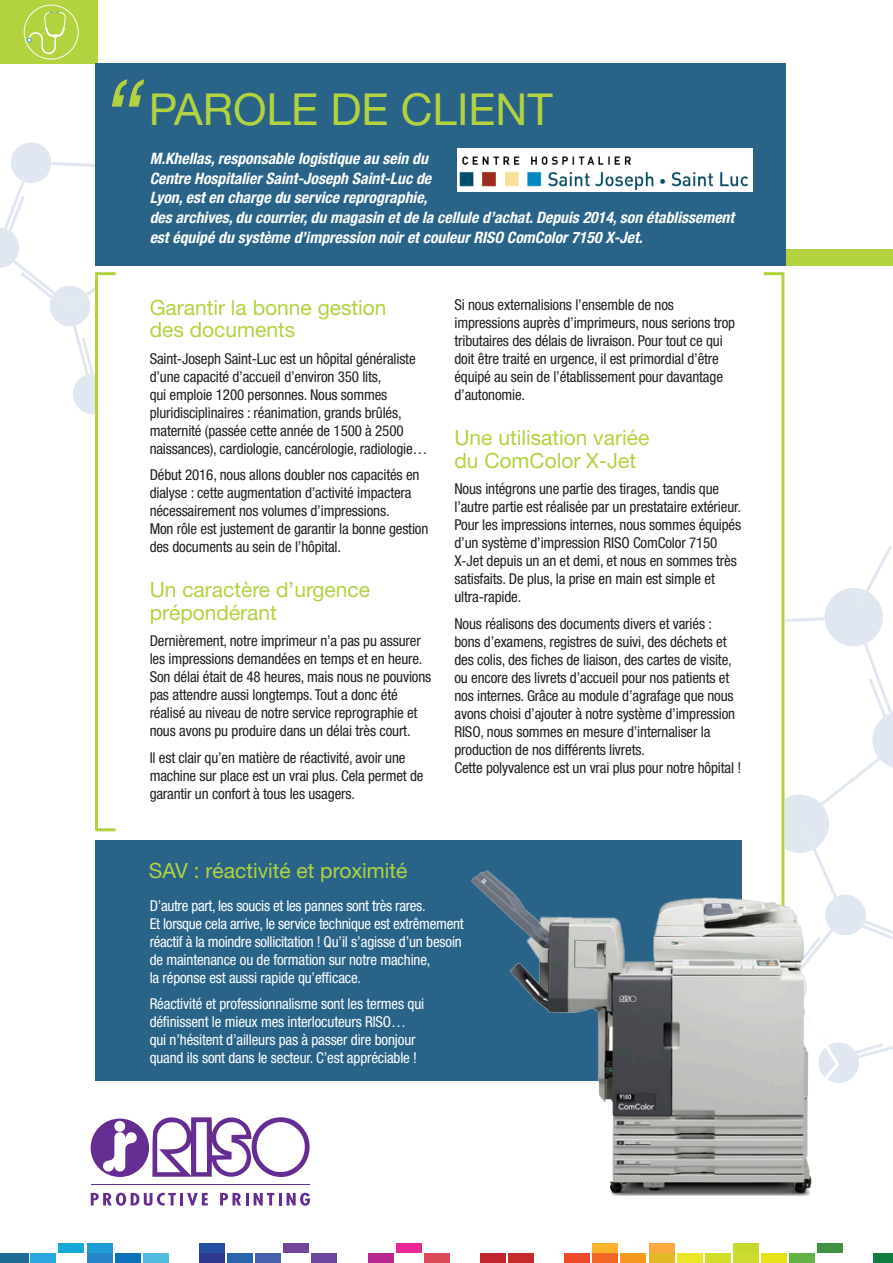
<style>
.page{position:relative;width:893px;height:1263px;background:#fff}
.page>*{position:absolute;margin:0;border:0;box-sizing:border-box;transform-origin:0 0}
.t1{font:44.1px "Helvetica Neue";color:#b2d23f}
.t2{font:21px/22.5px "Helvetica Neue";color:#b2d23f}
.t3{font:italic 700 condensed 15.75px/19.5px "Helvetica Neue";color:#fff}
.t4{font:condensed 15px/18px "Helvetica Neue";letter-spacing:-.01em;color:#231f20}
.t5{font:condensed 15px/18px "Helvetica Neue";letter-spacing:-.01em;color:#fff}
</style>
<div class="page">
<svg style="left:784px;top:376px;width:109px;height:485px"></svg>
<svg style="left:0;top:142px;width:95px;height:272px"></svg>
<div style="left:95px;top:840px;width:646px;height:241px;background:#296488"></div>
<div style="left:784px;top:249px;width:109px;height:16px;background:#b2d23f"></div>
<div style="left:0;top:0;width:97px;height:64px;background:#b2d23f"></div>
<div style="left:817px;top:1243px;width:26px;height:9px;background:#409142"></div>
<div style="left:733px;top:1243px;width:26px;height:9px;background:#c7d92f"></div>
<div style="left:649px;top:1243px;width:25px;height:9px;background:#faaa3e"></div>
<div style="left:592px;top:1243px;width:26px;height:9px;background:#fab12b"></div>
<div style="left:396px;top:1243px;width:25px;height:9px;background:#e72893"></div>
<div style="left:283px;top:1243px;width:26px;height:9px;background:#70459b"></div>
<div style="left:199px;top:1243px;width:26px;height:9px;background:#244fa2"></div>
<div style="left:87px;top:1243px;width:25px;height:9px;background:#1f9bd7"></div>
<div style="left:59px;top:1243px;width:25px;height:9px;background:#16a9d7"></div>
<div style="left:873px;top:1253px;width:20px;height:10px;background:#107e3f"></div>
<div style="left:789px;top:1253px;width:26px;height:10px;background:#62b245"></div>
<div style="left:761px;top:1253px;width:26px;height:10px;background:#e6e418"></div>
<div style="left:733px;top:1253px;width:26px;height:10px;background:#ccdb2e"></div>
<div style="left:705px;top:1253px;width:26px;height:10px;background:#d2dd28"></div>
<div style="left:649px;top:1253px;width:25px;height:10px;background:#e2b825"></div>
<div style="left:621px;top:1253px;width:25px;height:10px;background:#f59921"></div>
<div style="left:592px;top:1253px;width:26px;height:10px;background:#f26625"></div>
<div style="left:564px;top:1253px;width:26px;height:10px;background:#ef4a29"></div>
<div style="left:508px;top:1253px;width:26px;height:10px;background:#c72b2c"></div>
<div style="left:480px;top:1253px;width:26px;height:10px;background:#c3252f"></div>
<div style="left:424px;top:1253px;width:26px;height:10px;background:#dc4a56"></div>
<div style="left:368px;top:1253px;width:25px;height:10px;background:#b8278f"></div>
<div style="left:311px;top:1253px;width:26px;height:10px;background:#6b469c"></div>
<div style="left:255px;top:1253px;width:26px;height:10px;background:#4762ad"></div>
<div style="left:227px;top:1253px;width:26px;height:10px;background:#2866b0"></div>
<div style="left:199px;top:1253px;width:26px;height:10px;background:#2c378f"></div>
<div style="left:143px;top:1253px;width:26px;height:10px;background:#53bbde"></div>
<div style="left:87px;top:1253px;width:25px;height:10px;background:#2786c8"></div>
<div style="left:31px;top:1253px;width:25px;height:10px;background:#2ba7df"></div>
<div style="left:0;top:1253px;width:28px;height:10px;background:#1d6b92"></div>
<div style="left:115px;top:1253px;width:26px;height:10px;background:#0a71ba"></div>
<div style="left:677px;top:1253px;width:25px;height:10px;background:#ebe626"></div>
<svg style="left:91px;top:1117px;width:219px;height:61px"></svg>
<svg style="left:91px;top:1192px;width:117px;height:14px"></svg>
<svg style="left:220px;top:1192px;width:90px;height:14px"></svg>
<hr style="left:91px;top:1184px;width:219px;height:1px;background:#652d91">
<div style="left:95px;top:64px;width:691px;height:202px;background:#296488"></div>
<hr style="left:95px;top:272px;width:3px;height:558px;background:#b2d23f">
<hr style="left:96px;top:272px;width:20px;height:3px;background:#b2d23f">
<hr style="left:96px;top:828px;width:20px;height:3px;background:#b2d23f">
<svg style="left:112px;top:79px;width:32px;height:28px"></svg>
<svg style="left:24px;top:5px;width:55px;height:55px"></svg>
<img style="left:457px;top:148px;width:296px;height:43px">
<hr style="left:781px;top:272px;width:3px;height:634px;background:#b2d23f">
<hr style="left:764px;top:272px;width:20px;height:3px;background:#b2d23f">
<img style="left:471px;top:861px;width:422px;height:335px">
<p class="t1" style="left:149px;top:83px;width:405px">PAROLE DE CLIENT</p>
<p class="t3" style="left:150px;top:149px;width:586px">M.Khellas, responsable logistique au sein du<br>Centre Hospitalier Saint-Joseph Saint-Luc de<br>Lyon, est en charge du service reprographie,<br>des archives, du courrier, du magasin et de la cellule d’achat. Depuis 2014, son établissement est équipé du système d’impression noir et couleur RISO ComColor 7150 X-Jet.</p>
<p class="t2" style="left:150px;top:296px;width:238px">Garantir la bonne gestion des documents</p>
<p class="t4" style="left:150px;top:349px;width:279px">Saint-Joseph Saint-Luc est un hôpital généraliste d’une capacité d’accueil d’environ 350 lits,<br>qui emploie 1200 personnes. Nous sommes pluridisciplinaires : réanimation, grands brûlés, maternité (passée cette année de 1500 à 2500 naissances), cardiologie, cancérologie, radiologie…</p>
<p class="t4" style="left:150px;top:466px;width:280px">Début 2016, nous allons doubler nos capacités en dialyse : cette augmentation d’activité impactera nécessairement nos volumes d’impressions.<br>Mon rôle est justement de garantir la bonne gestion des documents au sein de l’hôpital.</p>
<p class="t2" style="left:150px;top:578px;width:222px">Un caractère d’urgence prépondérant</p>
<p class="t4" style="left:150px;top:632px;width:283px">Dernièrement, notre imprimeur n’a pas pu assurer les impressions demandées en temps et en heure.<br>Son délai était de 48 heures, mais nous ne pouvions pas attendre aussi longtemps. Tout a donc été réalisé au niveau de notre service reprographie et nous avons pu produire dans un délai très court.</p>
<p class="t4" style="left:150px;top:749px;width:275px">Il est clair qu’en matière de réactivité, avoir une machine sur place est un vrai plus. Cela permet de garantir un confort à tous les usagers.</p>
<p class="t4" style="left:454px;top:296px;width:282px">Si nous externalisions l’ensemble de nos impressions auprès d’imprimeurs, nous serions trop tributaires des délais de livraison. Pour tout ce qui doit être traité en urgence, il est primordial d’être équipé au sein de l’établissement pour davantage d’autonomie.</p>
<p class="t2" style="left:454px;top:426px;width:196px">Une utilisation variée du ComColor X-Jet</p>
<p class="t4" style="left:454px;top:480px;width:288px">Nous intégrons une partie des tirages, tandis que l’autre partie est réalisée par un prestataire extérieur.<br>Pour les impressions internes, nous sommes équipés d’un système d’impression RISO ComColor 7150<br>X-Jet depuis un an et demi, et nous en sommes très satisfaits. De plus, la prise en main est simple et ultra-rapide.</p>
<p class="t4" style="left:454px;top:614px;width:288px">Nous réalisons des documents divers et variés : bons d’examens, registres de suivi, des déchets et des colis, des fiches de liaison, des cartes de visite, ou encore des livrets d’accueil pour nos patients et nos internes. Grâce au module d’agrafage que nous avons choisi d’ajouter à notre système d’impression RISO, nous sommes en mesure d’internaliser la production de nos différents livrets.<br>Cette polyvalence est un vrai plus pour notre hôpital !</p>
<p class="t2" style="left:149px;top:859px;width:260px">SAV : réactivité et proximité</p>
<p class="t5" style="left:150px;top:896px;width:315px">D’autre part, les soucis et les pannes sont très rares.<br>Et lorsque cela arrive, le service technique est extrêmement réactif à la moindre sollicitation ! Qu’il s’agisse d’un besoin de maintenance ou de formation sur notre machine,<br>la réponse est aussi rapide qu’efficace.</p>
<p class="t5" style="left:150px;top:995px;width:276px">Réactivité et professionnalisme sont les termes qui définissent le mieux mes interlocuteurs RISO… qui n’hésitent d’ailleurs pas à passer dire bonjour quand ils sont dans le secteur. C’est appréciable !</p>
</div>
